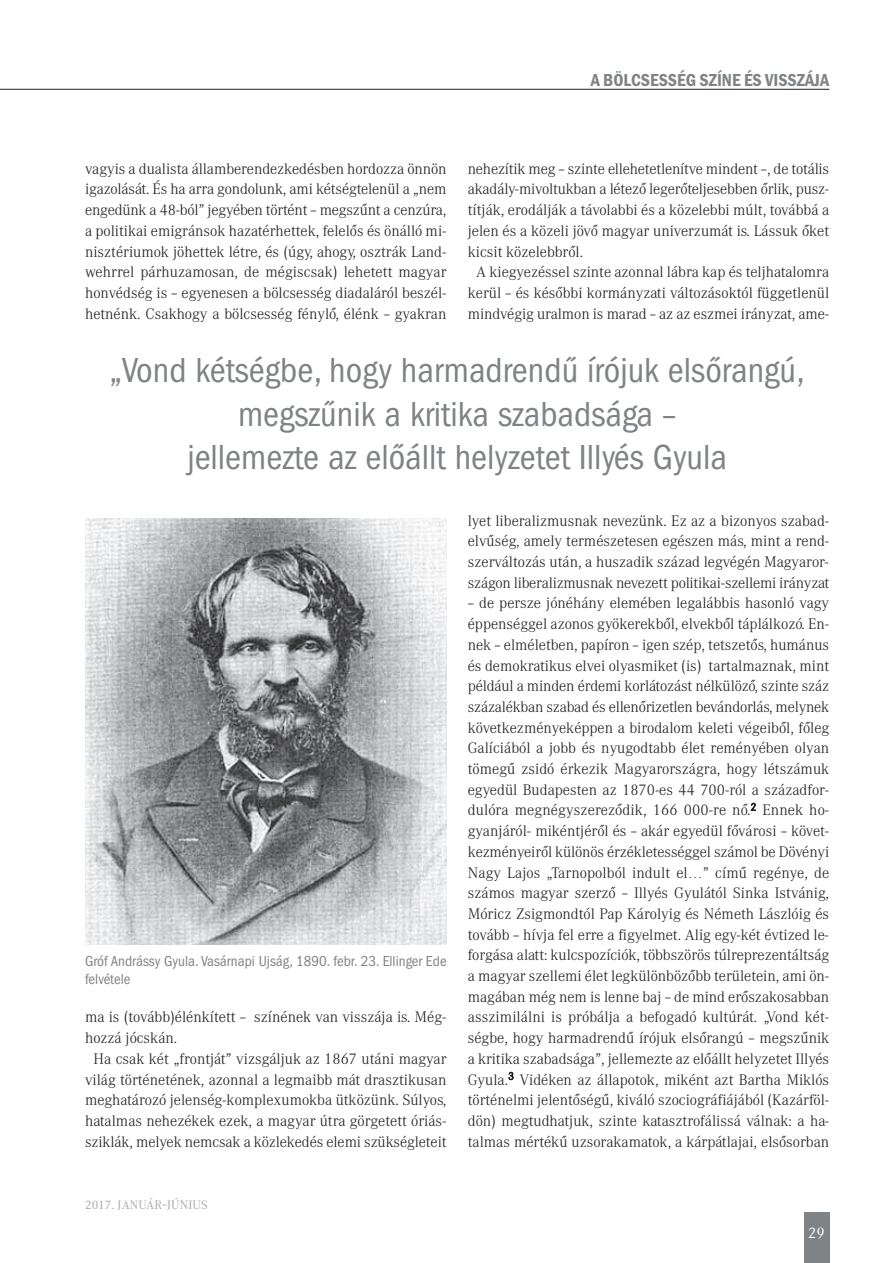
<style>
.page{position:relative;width:893px;height:1263px;background:#fff}
.page>*{position:absolute;margin:0;border:0;box-sizing:border-box;transform-origin:0 0}
.t1{font:condensed 36px/43.2px "ITC Franklin Gothic Std";color:#808385;text-align:center}
.t2{font:600 condensed 18px "Franklin Gothic";color:#808385}
.t3{font:300 15px/20.7px "Corporate A";color:#201d1e;text-align:justify}
.t4{font:condensed 15px/18px "ITC Franklin Gothic Std";color:#808385}
.t5{font:15px "Corporate A";color:#fff}
.t6{font:12px "Corporate A";letter-spacing:.01em;color:#a7a9ac}
</style>
<div class="page">
<hr style="left:0;top:89px;width:829px;height:1px;background:#201d1e">
<div style="left:804px;top:1212px;width:25px;height:51px;background:#808385"></div>
<img style="left:85px;top:518px;width:361px;height:427px">
<p class="t2" style="left:591px;top:69px;width:240px">A BÖLCSESSÉG SZÍNE ÉS VISSZÁJA</p>
<p class="t3" style="left:85px;top:159px;width:363px">vagyis a dualista államberendezkedésben hordozza önnön igazolását. És ha arra gondolunk, ami kétségtelenül a „nem engedünk a 48-ból” jegyében történt – megszűnt a cenzúra, a politikai emigránsok hazatérhettek, felelős és önálló mi&shy;nisztériumok jöhettek létre, és (úgy, ahogy, osztrák Land&shy;wehrrel párhuzamosan, de mégiscsak) lehetett magyar honvédség is – egyenesen a bölcsesség diadaláról beszél&shy;hetnénk. Csakhogy a bölcsesség fénylő, élénk – gyakran</p>
<p class="t3" style="left:468px;top:159px;width:363px">nehezítik meg – szinte ellehetetlenítve mindent –, de totális</p>
<p class="t3" style="left:468px;top:180px;width:363px">akadály-mivoltukban a létező legerőteljesebben őrlik, pusz-</p>
<p class="t3" style="left:468px;top:201px;width:363px">títják, erodálják a távolabbi és a közelebbi múlt, továbbá a</p>
<p class="t3" style="left:468px;top:222px;width:363px">jelen és a közeli jövő magyar univerzumát is. Lássuk őket</p>
<p class="t3" style="left:468px;top:242px;width:117px">kicsit közelebbről.</p>
<p class="t3" style="left:476px;top:263px;width:354px">A kiegyezéssel szinte azonnal lábra kap és teljhatalomra</p>
<p class="t3" style="left:468px;top:284px;width:363px">kerül – és későbbi kormányzati változásoktól függetlenül</p>
<p class="t3" style="left:468px;top:304px;width:363px">mindvégig uralmon is marad – az az eszmei irányzat, ame-</p>
<h1 class="t1" style="left:110px;top:351px;width:697px">„Vond kétségbe, hogy harmadrendű írójuk elsőrangú, megszűnik a kritika szabadsága –<br>jellemezte az előállt helyzetet Illyés Gyula</h1>
<p class="t4" style="left:85px;top:953px;width:363px">Gróf Andrássy Gyula. Vasárnapi Ujság, 1890. febr. 23. Ellinger Ede felvétele</p>
<p class="t3" style="left:85px;top:1008px;width:363px">ma is (tovább)élénkített – színének van visszája is. Még-</p>
<p class="t3" style="left:85px;top:1029px;width:94px">hozzá jócskán.</p>
<p class="t3" style="left:94px;top:1050px;width:354px">Ha csak két „frontját” vizsgáljuk az 1867 utáni magyar</p>
<p class="t3" style="left:85px;top:1070px;width:363px">világ történetének, azonnal a legmaibb mát drasztikusan</p>
<p class="t3" style="left:85px;top:1091px;width:363px">meghatározó jelenség-komplexumokba ütközünk. Súlyos,</p>
<p class="t3" style="left:85px;top:1112px;width:363px">hatalmas nehezékek ezek, a magyar útra görgetett óriás-</p>
<p class="t3" style="left:85px;top:1132px;width:363px">sziklák, melyek nemcsak a közlekedés elemi szükségleteit</p>
<p class="t6" style="left:85px;top:1198px;width:124px">2017. JANUÁR–JÚNIUS</p>
<p class="t3" style="left:468px;top:511px;width:363px">lyet liberalizmusnak nevezünk. Ez az a bizonyos szabad&shy;elvűség, amely természetesen egészen más, mint a rend&shy;szerváltozás után, a huszadik század legvégén Magyaror&shy;szágon liberalizmusnak nevezett politikai-szellemi irányzat</p>
<p class="t3" style="left:468px;top:594px;width:363px">– de persze jónéhány elemében legalábbis hasonló vagy éppenséggel azonos gyökerekből, elvekből táplálkozó. En&shy;nek – elméletben, papíron – igen szép, tetszetős, humánus és demokratikus elvei olyasmiket (is) tartalmaznak, mint például a minden érdemi korlátozást nélkülöző, szinte száz százalékban szabad és ellenőrizetlen bevándorlás, melynek következményeképpen a birodalom keleti végeiből, főleg Galíciából a jobb és nyugodtabb élet reményében olyan tömegű zsidó érkezik Magyarországra, hogy létszámuk egyedül Budapesten az 1870-es 44 700-ról a századfor&shy;dulóra megnégyszereződik, 166 000-re nő.<sup>2</sup> Ennek ho&shy;gyanjáról- mikéntjéről és – akár egyedül fővárosi – követ&shy;kezményeiről különös érzékletességgel számol be Dövényi Nagy Lajos „Tarnopolból indult el…” című regénye, de számos magyar szerző – Illyés Gyulától Sinka Istvánig, Móricz Zsigmondtól Pap Károlyig és Németh Lászlóig és tovább – hívja fel erre a figyelmet. Alig egy-két évtized le&shy;forgása alatt: kulcspozíciók, többszörös túlreprezentáltság a magyar szellemi élet legkülönbözőbb területein, ami ön&shy;magában még nem is lenne baj – de mind erőszakosabban asszimilálni is próbálja a befogadó kultúrát. „Vond két&shy;ségbe, hogy harmadrendű írójuk elsőrangú – megszűnik a kritika szabadsága”, jellemezte az előállt helyzetet Illyés Gyula.<sup>3</sup> Vidéken az állapotok, miként azt Bartha Miklós történelmi jelentőségű, kiváló szociográfiájából (Kazárföl&shy;dön) megtudhatjuk, szinte katasztrofálissá válnak: a ha&shy;talmas mértékű uzsorakamatok, a kárpátlajai, elsősorban</p>
<p class="t5" style="left:808px;top:1225px;width:18px">29</p>
</div>
